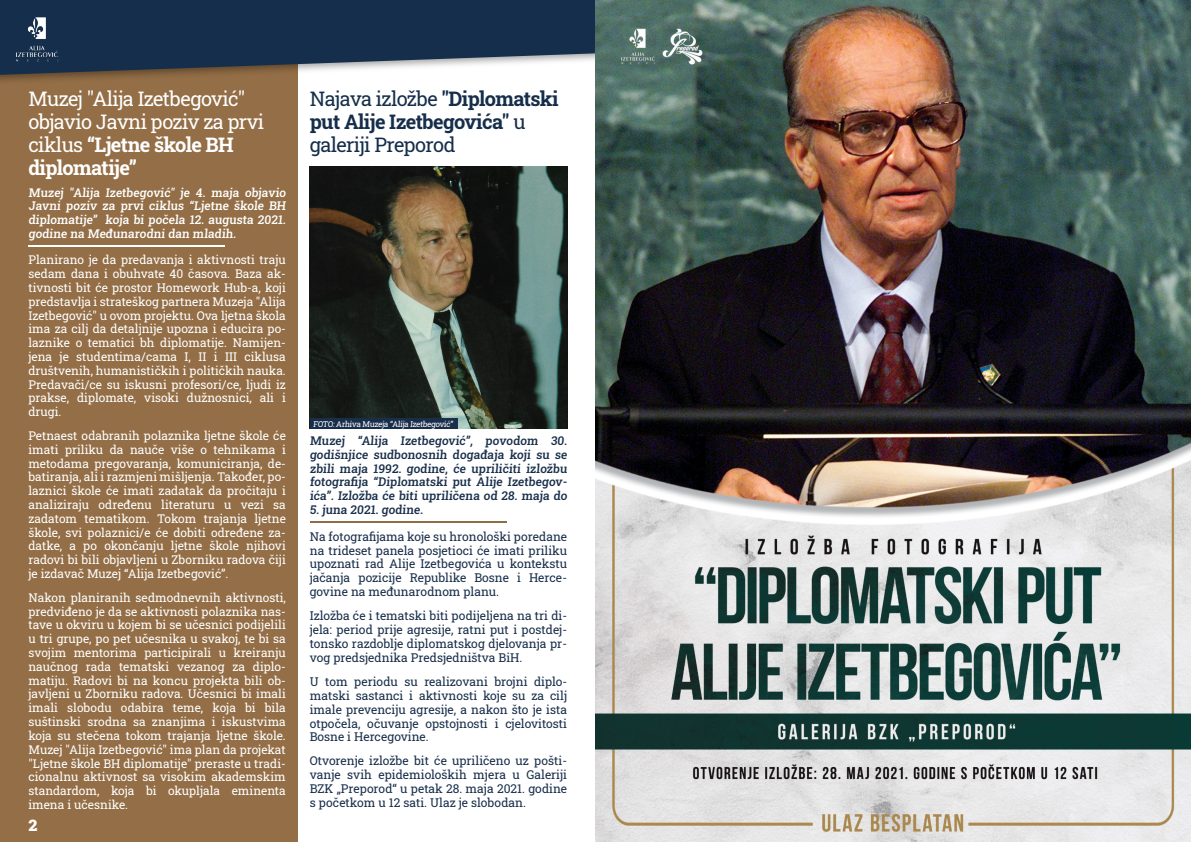
<style>
.page{position:relative;width:1191px;height:842px;background:#fff}
.page>*{position:absolute;margin:0;border:0;box-sizing:border-box;transform-origin:0 0}
.t1{font:20px/23px "Roboto Slab";letter-spacing:-.03em;color:#fff}
.t2{font:700 20px/23px "Roboto Slab";letter-spacing:-.03em;color:#162e4a}
.t3{font:900 16.1px "Roboto Slab";color:#fff}
.t4{font:12.1px/13.9px "Roboto Slab";color:#182e4a;text-align:justify}
.t5{font:12px/13.8px "Roboto Slab";color:#fff;text-align:justify}
.t6{font:500 12px/13.8px "Roboto Slab";color:#182e4a;text-align:justify}
.t7{font:500 12px/13.8px "Roboto Slab";color:#fff;text-align:justify}
.t8{font:8px "Roboto Slab";color:#fff}
.s1{font-weight:700}
.s2{font-weight:400}
</style>
<div class="page">
<div style="left:0;top:14px;width:298px;height:828px;background:#936e46"></div>
<svg style="left:75px;top:0;width:520px;height:75px;fill:#142e4b"></svg>
<img style="left:0;top:0;width:75px;height:75px">
<hr style="left:28px;top:246px;width:197px;height:1px;background:#fff">
<hr style="left:310px;top:522px;width:196px;height:1px;background:#916d46">
<img style="left:310px;top:167px;width:257px;height:262px">
<div style="left:310px;top:418px;width:147px;height:11px;background:#182e4a"></div>
<img style="left:595px;top:0;width:596px;height:842px">
<h1 class="t1" style="left:28px;top:87px;width:237px">Muzej "Alija Izetbegović" objavio Javni poziv za prvi ciklus <span class="s1">“Ljetne škole BH diplomatije”</span></h1>
<h1 class="t2" style="left:310px;top:87px;width:250px"><span class="s2">Najava izložbe</span> "Diplomatski put Alije Izetbegovića" <span class="s2">u galeriji Preporod</span></h1>
<p class="t7" style="left:28px;top:185px;width:260px">Muzej "Alija Izetbegović" je 4. maja objavio Javni poziv za prvi ciklus “Ljetne škole BH diplomatije” koja bi počela 12. augusta 2021. godine na Međunarodni dan mladih.</p>
<p class="t5" style="left:28px;top:253px;width:259px">Planirano je da predavanja i aktivnosti traju sedam dana i obuhvate 40 časova. Baza ak&shy;tivnosti bit će prostor Homework Hub-a, koji predstavlja i strateškog partnera Muzeja "Alija Izetbegović" u ovom projektu. Ova ljetna škola ima za cilj da detaljnije upozna i educira po&shy;laznike o tematici bh diplomatije. Namijen&shy;jena je studentima/cama I, II i III ciklusa društvenih, humanističkih i političkih nauka.<br>Predavači/ce su iskusni profesori/ce, ljudi iz prakse, diplomate, visoki dužnosnici, ali i drugi.</p>
<p class="t5" style="left:28px;top:428px;width:259px">Petnaest odabranih polaznika ljetne škole će imati priliku da nauče više o tehnikama i metodama pregovaranja, komuniciranja, de&shy;batiranja, ali i razmjeni mišljenja. Također, po&shy;laznici škole će imati zadatak da pročitaju i analiziraju određenu literaturu u vezi sa zadatom tematikom. Tokom trajanja ljetne škole, svi polaznici/e će dobiti određene za&shy;datke, a po okončanju ljetne škole njihovi radovi bi bili objavljeni u Zborniku radova čiji je izdavač Muzej “Alija Izetbegović”.</p>
<p class="t5" style="left:28px;top:590px;width:259px">Nakon planiranih sedmodnevnih aktivnosti, predviđeno je da se aktivnosti polaznika nas&shy;tave u okviru u kojem bi se učesnici podijelili u tri grupe, po pet učesnika u svakoj, te bi sa svojim mentorima participirali u kreiranju naučnog rada tematski vezanog za diplo&shy;matiju. Radovi bi na koncu projekta bili ob&shy;javljeni u Zborniku radova. Učesnici bi imali imali slobodu odabira teme, koja bi bila suštinski srodna sa znanjima i iskustvima koja su stečena tokom trajanja ljetne škole.<br>Muzej "Alija Izetbegović" ima plan da projekat "Ljetne škole BH diplomatije" preraste u tradi&shy;cionalnu aktivnost sa visokim akademskim standardom, koja bi okupljala eminenta imena i učesnike.</p>
<h2 class="t3" style="left:28px;top:814px;width:10px">2</h2>
<p class="t8" style="left:313px;top:418px;width:142px">FOTO: Arhiva Muzeja “Alija Izetbegović”</p>
<p class="t6" style="left:310px;top:433px;width:260px">Muzej “Alija Izetbegović”, povodom 30. godišnjice sudbonosnih događaja koji su se zbili maja 1992. godine, će upriličiti izložbu fotografija “Diplomatski put Alije Izetbegov&shy;ića”. Izložba će biti upriličena od 28. maja do</p>
<p class="t6" style="left:310px;top:502px;width:116px">5. juna 2021. godine.</p>
<p class="t4" style="left:310px;top:529px;width:259px">Na fotografijama koje su hronološki poredane na trideset panela posjetioci će imati priliku upoznati rad Alije Izetbegovića u kontekstu jačanja pozicije Republike Bosne i Herce&shy;govine na međunarodnom planu.</p>
<p class="t4" style="left:310px;top:608px;width:259px">Izložba će i tematski biti podijeljena na tri di&shy;jela: period prije agresije, ratni put i postdej&shy;tonsko razdoblje diplomatskog djelovanja pr&shy;vog predsjednika Predsjedništva BiH.</p>
<p class="t4" style="left:310px;top:674px;width:259px">U tom periodu su realizovani brojni diplo&shy;matski sastanci i aktivnosti koje su za cilj imale prevenciju agresije, a nakon što je ista otpočela, očuvanje opstojnosti i cjelovitosti Bosne i Hercegovine.</p>
<p class="t4" style="left:310px;top:754px;width:259px">Otvorenje izložbe bit će upriličeno uz pošti&shy;vanje svih epidemioloških mjera u Galeriji BZK „Preporod“ u petak 28. maja 2021. godine s početkom u 12 sati. Ulaz je slobodan.</p>
</div>
